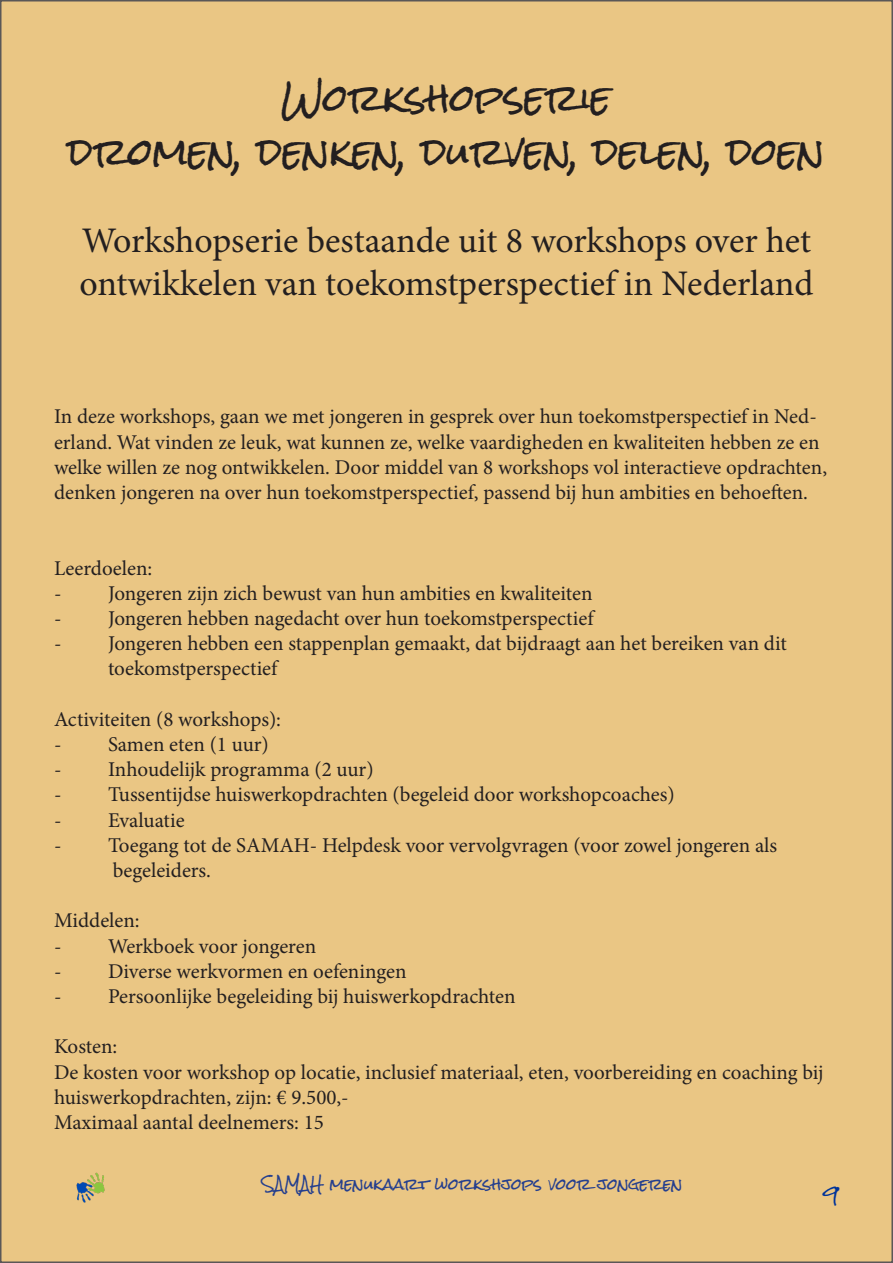
<style>
.page{position:relative;width:893px;height:1263px;background:#fff}
.page>*{position:absolute;margin:0;border:0;box-sizing:border-box;transform-origin:0 0}
.t1{font:36px/43.2px "Minion Pro";color:#231f20}
.t2{font:36px "Rock Salt Pro";color:#231f20}
.t3{font:21px/25.2px "Minion Pro";color:#231f20}
.t4{font:18px "Rock Salt Pro";color:#039}
.t5{font:15px "Rock Salt Pro";color:#253f8e}
</style>
<div class="page">
<div style="left:1px;top:1px;width:891px;height:1261px;background:#eac684"></div>
<img style="left:76px;top:1172px;width:29px;height:31px">
<p class="t2" style="left:281px;top:79px;width:331px">Workshopserie</p>
<p class="t2" style="left:68px;top:133px;width:758px">dromen, denken, durven, delen, doen</p>
<p class="t1" style="left:79px;top:219px;width:736px">Workshopserie bestaande uit 8 workshops over het ontwikkelen van toekomstperspectief in Nederland</p>
<p class="t3" style="left:54px;top:404px;width:775px">In deze workshops, gaan we met jongeren in gesprek over hun toekomstperspectief in Ned&shy;erland. Wat vinden ze leuk, wat kunnen ze, welke vaardigheden en kwaliteiten hebben ze en welke willen ze nog ontwikkelen. Door middel van 8 workshops vol interactieve opdrachten, denken jongeren na over hun toekomstperspectief, passend bij hun ambities en behoeften.</p>
<p class="t3" style="left:54px;top:555px;width:100px">Leerdoelen:</p>
<p class="t3" style="left:54px;top:580px;width:540px">- Jongeren zijn zich bewust van hun ambities en kwaliteiten</p>
<p class="t3" style="left:54px;top:606px;width:541px">- Jongeren hebben nagedacht over hun toekomstperspectief</p>
<p class="t3" style="left:54px;top:631px;width:734px">- Jongeren hebben een stappenplan gemaakt, dat bijdraagt aan het bereiken van dit</p>
<p class="t3" style="left:108px;top:656px;width:171px">toekomstperspectief</p>
<p class="t3" style="left:54px;top:706px;width:229px">Activiteiten (8 workshops):</p>
<p class="t3" style="left:54px;top:732px;width:216px">- Samen eten (1 uur)</p>
<p class="t3" style="left:54px;top:757px;width:321px">- Inhoudelijk programma (2 uur)</p>
<p class="t3" style="left:54px;top:782px;width:622px">- Tussentijdse huiswerkopdrachten (begeleid door workshopcoaches)</p>
<p class="t3" style="left:54px;top:807px;width:132px">- Evaluatie</p>
<p class="t3" style="left:54px;top:832px;width:725px">- Toegang tot de SAMAH- Helpdesk voor vervolgvragen (voor zowel jongeren als</p>
<p class="t3" style="left:113px;top:858px;width:100px">begeleiders.</p>
<p class="t3" style="left:54px;top:908px;width:87px">Middelen:</p>
<p class="t3" style="left:54px;top:933px;width:264px">- Werkboek voor jongeren</p>
<p class="t3" style="left:54px;top:958px;width:354px">- Diverse werkvormen en oefeningen</p>
<p class="t3" style="left:54px;top:984px;width:463px">- Persoonlijke begeleiding bij huiswerkopdrachten</p>
<p class="t3" style="left:54px;top:1034px;width:65px">Kosten:</p>
<p class="t3" style="left:54px;top:1059px;width:771px">De kosten voor workshop op locatie, inclusief materiaal, eten, voorbereiding en coaching bij huiswerkopdrachten, zijn: € 9.500,-</p>
<p class="t3" style="left:54px;top:1110px;width:271px">Maximaal aantal deelnemers: 15</p>
<p class="t5" style="left:262px;top:1176px;width:422px">SAMAH menukaart workshjops voor jongeren</p>
<p class="t4" style="left:822px;top:1185px;width:18px">9</p>
</div>
